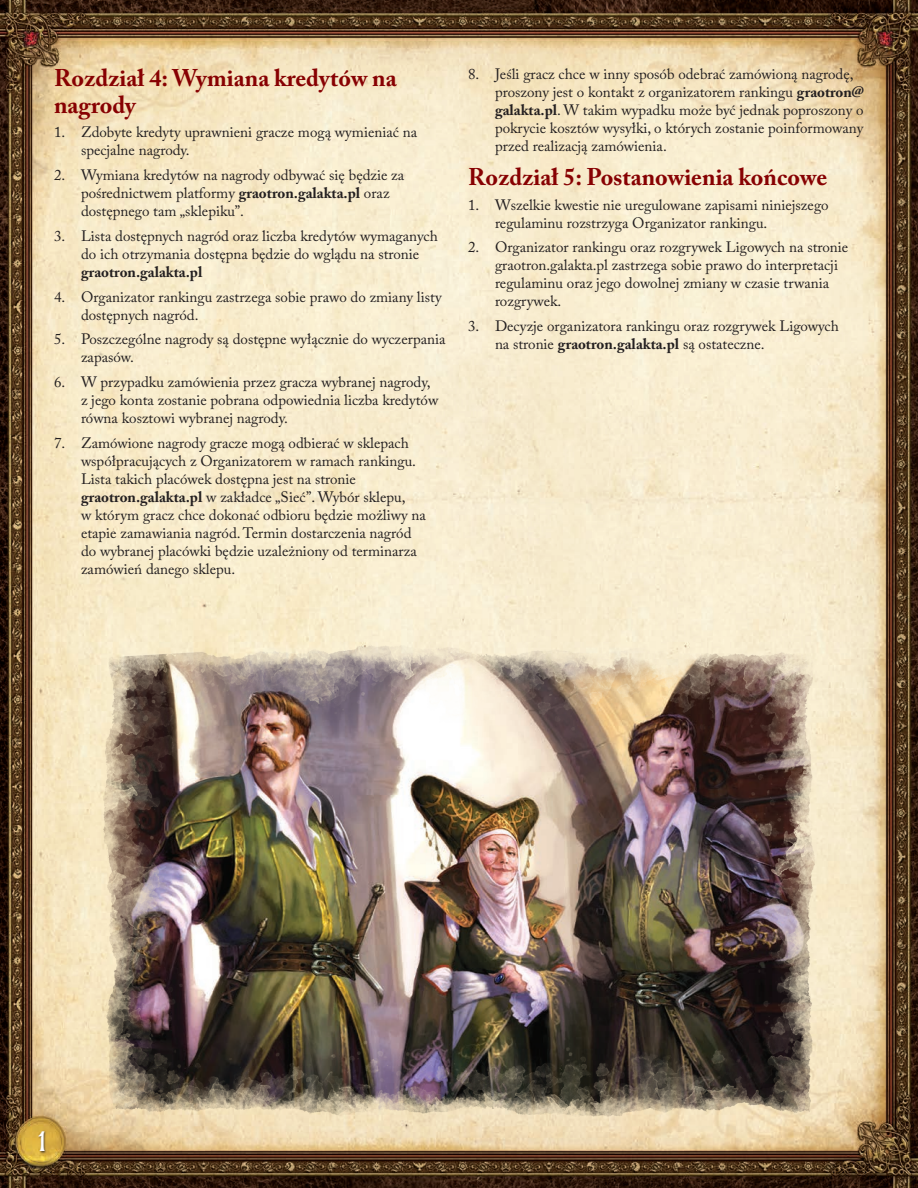
<style>
.page{position:relative;width:918px;height:1188px;background:#fff}
.page>*{position:absolute;margin:0;border:0;box-sizing:border-box;transform-origin:0 0}
.t1{font:27px "FM Bolyar Pro 500";color:#fff;scale:.85 1}
.Heading_2{font:700 24px/27px "Adobe Caslon Pro";color:#870102}
.t2{font:15px/18px "Adobe Caslon Pro";color:#231f20}
.s1{font-weight:700}
</style>
<div class="page">
<img style="left:0;top:0;width:918px;height:1188px">
<div style="left:38px;top:1130px;width:10px;height:23px;background:#231f20;opacity:.75"></div>
<img style="left:46px;top:625px;width:826px;height:506px">
<p class="Heading_2" style="left:54px;top:64px;width:344px">Rozdział 4: Wymiana kredytów na nagrody</p>
<p class="t2" style="left:81px;top:123px;width:338px;text-indent:-27px">1. Zdobyte kredyty uprawnieni gracze mogą wymieniać na specjalne nagrody.</p>
<p class="t2" style="left:81px;top:166px;width:325px;text-indent:-27px">2. Wymiana kredytów na nagrody odbywać się będzie za pośrednictwem platformy <span class="s1">graotron.galakta.pl</span> oraz dostępnego tam „sklepiku”.</p>
<p class="t2" style="left:81px;top:227px;width:358px;text-indent:-27px">3. Lista dostępnych nagród oraz liczba kredytów wymaganych do ich otrzymania dostępna będzie do wglądu na stronie <span class="s1">graotron.galakta.pl</span></p>
<p class="t2" style="left:81px;top:288px;width:362px;text-indent:-27px">4. Organizator rankingu zastrzega sobie prawo do zmiany listy dostępnych nagród.</p>
<p class="t2" style="left:81px;top:330px;width:366px;text-indent:-27px">5. Poszczególne nagrody są dostępne wyłącznie do wyczerpania zapasów.</p>
<p class="t2" style="left:81px;top:373px;width:359px;text-indent:-27px">6. W przypadku zamówienia przez gracza wybranej nagrody, z jego konta zostanie pobrana odpowiednia liczba kredytów równa kosztowi wybranej nagrody.</p>
<p class="t2" style="left:81px;top:434px;width:346px;text-indent:-27px">7. Zamówione nagrody gracze mogą odbierać w sklepach współpracujących z Organizatorem w ramach rankingu.<br>Lista takich placówek dostępna jest na stronie <span class="s1">graotron.galakta.pl</span> w zakładce „Sieć”. Wybór sklepu,<br>w którym gracz chce dokonać odbioru będzie możliwy na etapie zamawiania nagród. Termin dostarczenia nagród do wybranej placówki będzie uzależniony od terminarza zamówień danego sklepu.</p>
<p class="t2" style="left:495px;top:65px;width:370px;text-indent:-27px">8. Jeśli gracz chce w inny sposób odebrać zamówioną nagrodę, proszony jest o kontakt z organizatorem rankingu <span class="s1">graotron@ galakta.pl</span>. W takim wypadku może być jednak poproszony o pokrycie kosztów wysyłki, o których zostanie poinformowany przed realizacją zamówienia.</p>
<p class="Heading_2" style="left:468px;top:163px;width:361px">Rozdział 5: Postanowienia końcowe</p>
<p class="t2" style="left:495px;top:195px;width:335px;text-indent:-27px">1. Wszelkie kwestie nie uregulowane zapisami niniejszego regulaminu rozstrzyga Organizator rankingu.</p>
<p class="t2" style="left:495px;top:238px;width:355px;text-indent:-27px">2. Organizator rankingu oraz rozgrywek Ligowych na stronie graotron.galakta.pl zastrzega sobie prawo do interpretacji regulaminu oraz jego dowolnej zmiany w czasie trwania rozgrywek.</p>
<p class="t2" style="left:495px;top:317px;width:345px;text-indent:-27px">3. Decyzje organizatora rankingu oraz rozgrywek Ligowych na stronie <span class="s1">graotron.galakta.pl</span> są ostateczne.</p>
<h1 class="t1" style="left:37px;top:1125px;width:13px">1</h1>
</div>
